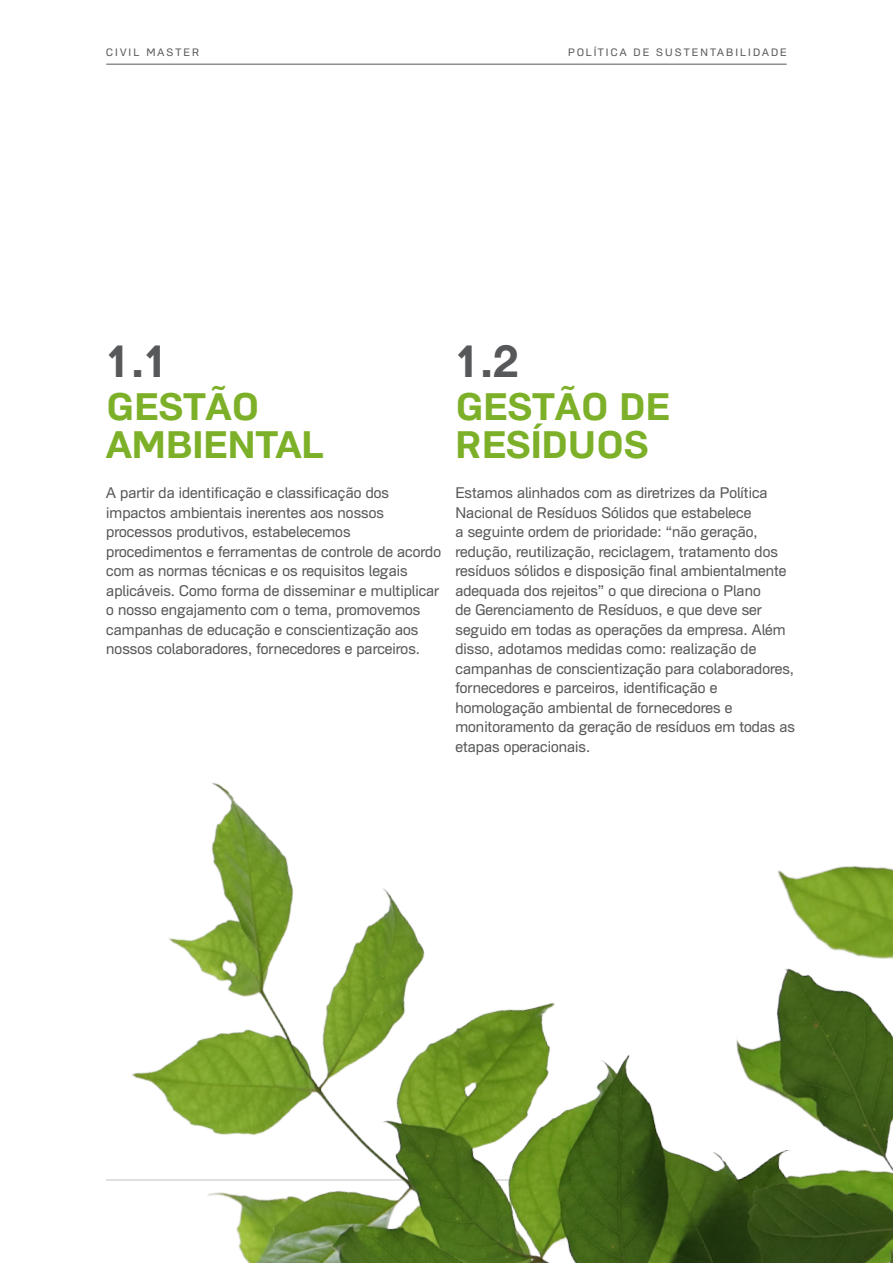
<style>
.page{position:relative;width:893px;height:1263px;background:#fff}
.page>*{position:absolute;margin:0;border:0;box-sizing:border-box;transform-origin:0 0}
.t1{font:700 45px "Grammatika";color:#57585a}
.t2{font:700 37.5px/37.5px "Grammatika";color:#7db029}
.t3{font:15px/19.5px "Grammatika";color:#57585a}
.t4{font:10.5px "Grammatika";letter-spacing:.2em;color:#57585a}
</style>
<div class="page">
<hr style="left:106px;top:64px;width:681px;height:1px;background:#57585a">
<img style="left:106px;top:783px;width:787px;height:480px">
<p class="t4" style="left:106px;top:46px;width:94px">CIVIL MASTER</p>
<p class="t4" style="left:568px;top:46px;width:220px">POLÍTICA DE SUSTENTABILIDADE</p>
<h1 class="t1" style="left:106px;top:333px;width:64px">1.1</h1>
<h1 class="t1" style="left:455px;top:333px;width:64px">1.2</h1>
<h2 class="t2" style="left:106px;top:387px;width:219px">GESTÃO<br>AMBIENTAL</h2>
<p class="t3" style="left:106px;top:483px;width:336px">A partir da identificação e classificação dos impactos ambientais inerentes aos nossos processos produtivos, estabelecemos procedimentos e ferramentas de controle de acordo com as normas técnicas e os requisitos legais aplicáveis. Como forma de disseminar e multiplicar o nosso engajamento com o tema, promovemos campanhas de educação e conscientização aos nossos colaboradores, fornecedores e parceiros.</p>
<h2 class="t2" style="left:455px;top:387px;width:216px">GESTÃO DE<br>RESÍDUOS</h2>
<p class="t3" style="left:455px;top:483px;width:341px">Estamos alinhados com as diretrizes da Política Nacional de Resíduos Sólidos que estabelece<br>a seguinte ordem de prioridade: “não geração, redução, reutilização, reciclagem, tratamento dos resíduos sólidos e disposição final ambientalmente adequada dos rejeitos” o que direciona o Plano<br>de Gerenciamento de Resíduos, e que deve ser seguido em todas as operações da empresa. Além disso, adotamos medidas como: realização de campanhas de conscientização para colaboradores, fornecedores e parceiros, identificação e homologação ambiental de fornecedores e monitoramento da geração de resíduos em todas as etapas operacionais.</p>
</div>
